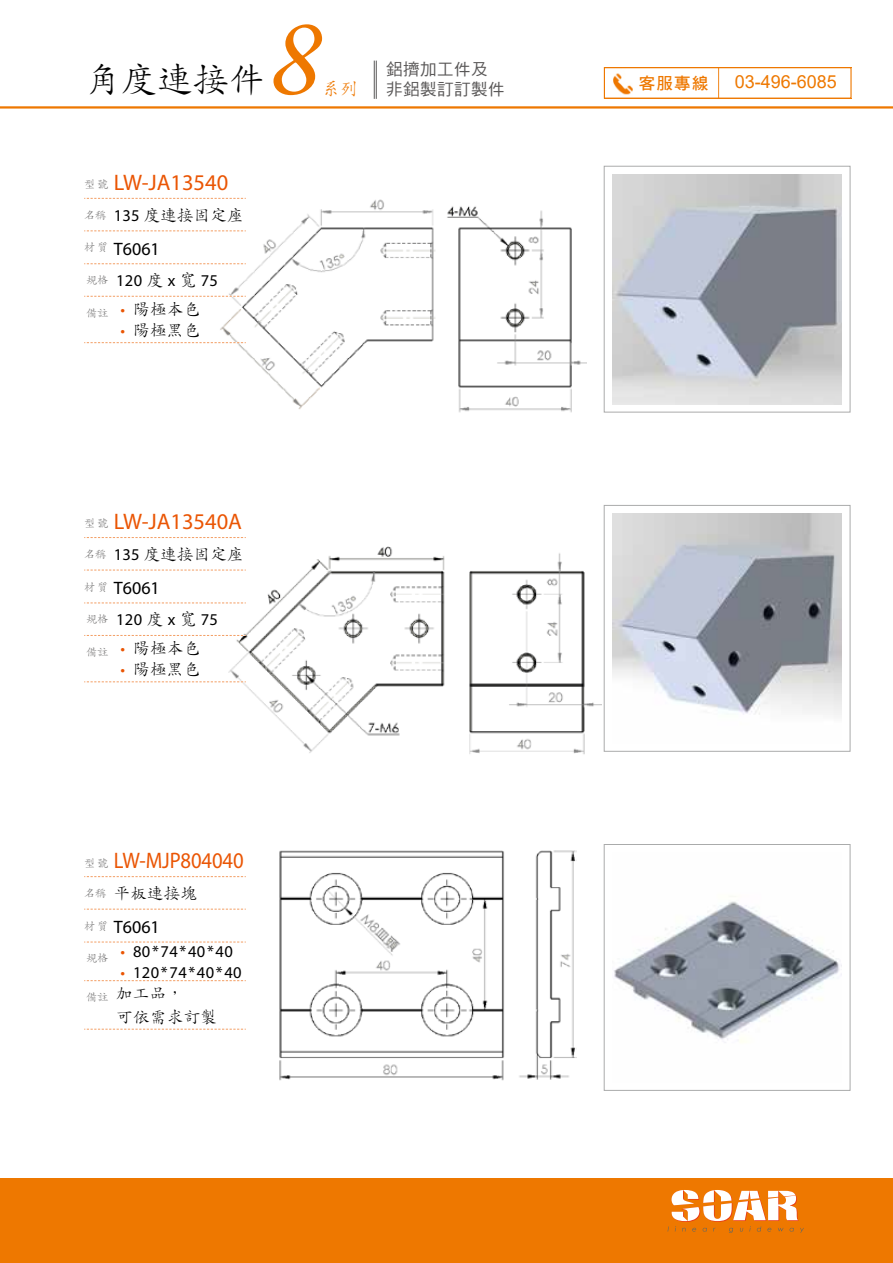
<style>
.page{position:relative;width:893px;height:1263px;background:#fff}
.page>*{position:absolute;margin:0;border:0;box-sizing:border-box;transform-origin:0 0}
.t1{font:108px "Garamond Premr Pro Med It";color:#ee7800}
.t2{font:36px "DF Kai Shu Std W3";color:#000}
.t3{font:22.5px "Myriad Pro";color:#ea5504}
.t4{font:22.5px "Myriad Pro";color:#ea5504;scale:.92 1}
.t5{font:18px "Myriad Pro";color:#000}
.t6{font:18px "Arial";color:#ee7800}
.t7{font:18px "DF Kai Shu Std W3";color:#ee7800}
.t8{font:16.5px/23.5px "DF Kai Shu Std W3";letter-spacing:.025em;color:#000}
.t9{font:16.5px "Myriad Pro";letter-spacing:.025em;color:#000}
.t10{font:16.5px/20.5px "DF Hei Std W5";letter-spacing:.03em;color:#595757}
.t11{font:16.5px "DF Hei Std W7";color:#ee7800}
.s1{font-family:"DF Kai Shu Std W3";font-size:11.25px;color:#727171}
.s2{font-size:11.25px;color:#727171}
.s3{font-family:"Myriad Pro"}
.s4{font-family:"DF Kai Shu Std W3"}
.s5{font-family:"Myriad Pro";color:#ea5504}
.s6{color:#ea5504}
</style>
<div class="page">
<div style="left:0;top:1178px;width:893px;height:85px;background:#ee7800"></div>
<hr style="left:0;top:106px;width:893px;height:3px;background:#ee7800">
<svg style="left:668px;top:1190px;width:136px;height:43px"></svg>
<img style="left:613px;top:69px;width:107px;height:28px">
<div style="left:604px;top:67px;width:248px;height:32px;border:1px solid #ee7800"></div>
<svg style="left:84px;top:876px;width:162px;height:1px"></svg>
<svg style="left:84px;top:909px;width:162px;height:1px"></svg>
<svg style="left:84px;top:942px;width:162px;height:1px"></svg>
<svg style="left:84px;top:980px;width:162px;height:1px"></svg>
<svg style="left:84px;top:1029px;width:162px;height:1px"></svg>
<div style="left:604px;top:844px;width:246px;height:247px;border:1px solid #aaabab"></div>
<img style="left:614px;top:896px;width:228px;height:147px">
<div style="left:604px;top:505px;width:246px;height:247px;border:1px solid #aaabab"></div>
<img style="left:612px;top:514px;width:230px;height:201px">
<div style="left:604px;top:166px;width:246px;height:246px;border:1px solid #aaabab"></div>
<img style="left:612px;top:174px;width:230px;height:230px">
<img style="left:279px;top:850px;width:297px;height:231px">
<img style="left:227px;top:546px;width:375px;height:208px">
<img style="left:216px;top:197px;width:370px;height:216px">
<hr style="left:376px;top:61px;width:1px;height:38px;background:#595757">
<hr style="left:374px;top:61px;width:1px;height:38px;background:#595757">
<svg style="left:84px;top:537px;width:162px;height:1px"></svg>
<svg style="left:84px;top:570px;width:162px;height:1px"></svg>
<svg style="left:84px;top:602px;width:162px;height:1px"></svg>
<svg style="left:84px;top:635px;width:162px;height:1px"></svg>
<svg style="left:84px;top:681px;width:162px;height:1px"></svg>
<svg style="left:84px;top:198px;width:162px;height:1px"></svg>
<svg style="left:84px;top:230px;width:162px;height:1px"></svg>
<svg style="left:84px;top:263px;width:162px;height:1px"></svg>
<svg style="left:84px;top:296px;width:162px;height:1px"></svg>
<svg style="left:84px;top:342px;width:162px;height:1px"></svg>
<h2 class="t2" style="left:85px;top:59px;width:181px">角度連接件</h2>
<h1 class="t1" style="left:269px;top:-8px;width:54px">8</h1>
<p class="t7" style="left:322px;top:79px;width:37px">系列</p>
<h3 class="t3" style="left:84px;top:169px;width:146px"><span class="s1">型號</span> LW-JA13540</h3>
<p class="t8" style="left:84px;top:203px;width:161px"><span class="s2">名稱</span> <span class="s3">135</span> 度連接固定座</p>
<p class="t5" style="left:84px;top:238px;width:77px"><sup>材質</sup> T6061</p>
<p class="t9" style="left:86px;top:270px;width:133px"><span class="s1">規格</span> 120 <span class="s4">度</span> x <span class="s4">寬</span> 75</p>
<p class="t8" style="left:86px;top:297px;width:116px"><sub>備註</sub> <span class="s5">•</span> 陽極本色</p>
<p class="t8" style="left:120px;top:318px;width:81px"><span class="s5">•</span> 陽極黑色</p>
<p class="t10" style="left:386px;top:58px;width:120px">鋁擠加工件及非鋁製訂訂製件</p>
<h3 class="t3" style="left:84px;top:508px;width:159px"><span class="s1">型號</span> LW-JA13540A</h3>
<p class="t8" style="left:84px;top:542px;width:161px"><span class="s2">名稱</span> <span class="s3">135</span> 度連接固定座</p>
<p class="t5" style="left:84px;top:577px;width:77px"><sup>材質</sup> T6061</p>
<p class="t9" style="left:86px;top:609px;width:133px"><span class="s1">規格</span> 120 <span class="s4">度</span> x <span class="s4">寬</span> 75</p>
<p class="t8" style="left:86px;top:636px;width:116px"><sub>備註</sub> <span class="s5">•</span> 陽極本色</p>
<p class="t8" style="left:120px;top:657px;width:81px"><span class="s5">•</span> 陽極黑色</p>
<h3 class="t4" style="left:84px;top:847px;width:175px"><span class="s1">型號</span> LW-MJP804040</h3>
<p class="t8" style="left:84px;top:881px;width:114px"><span class="s2">名稱</span> 平板連接塊</p>
<p class="t5" style="left:84px;top:916px;width:77px"><sup>材質</sup> T6061</p>
<p class="t9" style="left:86px;top:941px;width:148px"><sub>規格</sub> <span class="s6">•</span> 80*74*40*40</p>
<p class="t9" style="left:120px;top:962px;width:123px"><span class="s6">•</span> 120*74*40*40</p>
<p class="t8" style="left:116px;top:981px;width:103px;text-indent:-30px"><sub>備註</sub> 加工品，<br>可依需求訂製</p>
<p class="t11" style="left:639px;top:74px;width:71px">客服專線</p>
<p class="t6" style="left:735px;top:69px;width:104px">03-496-6085</p>
</div>
